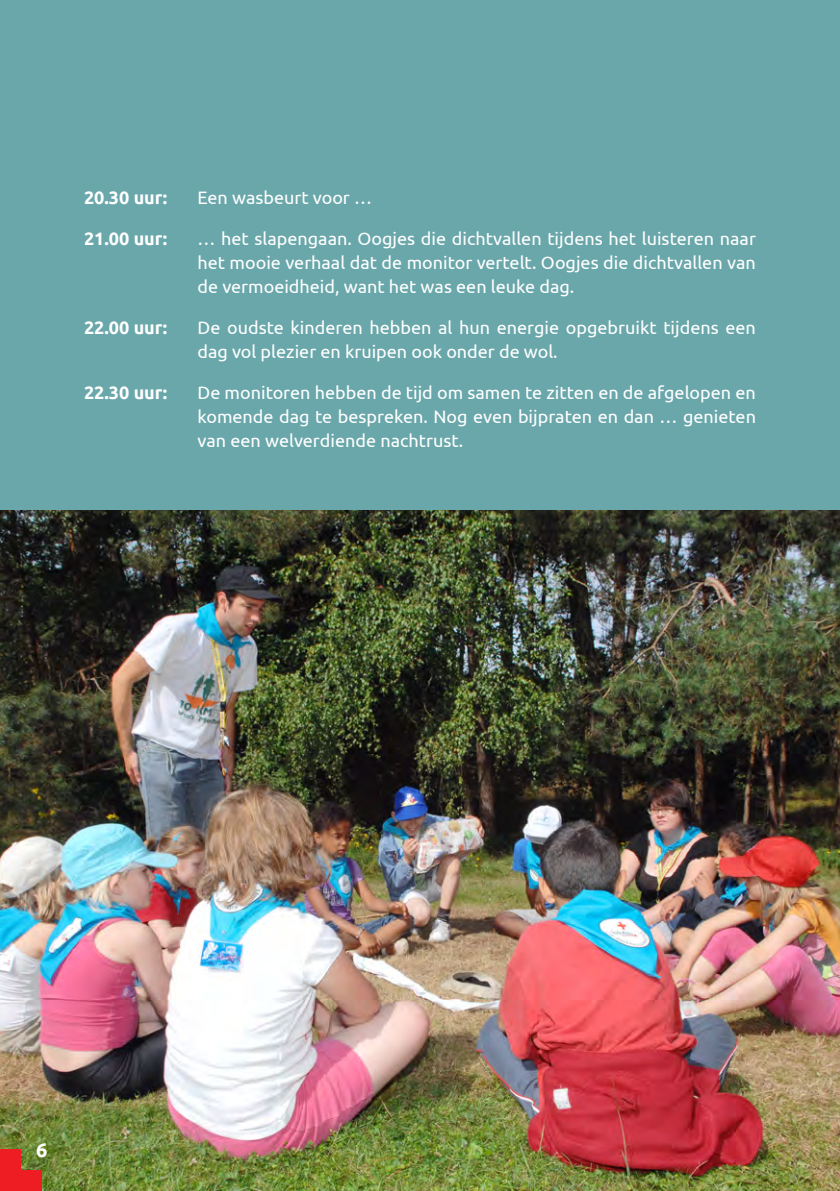
<style>
.page{position:relative;width:840px;height:1191px;background:#fff}
.page>*{position:absolute;margin:0;border:0;box-sizing:border-box;transform-origin:0 0}
.t1{font:700 20px "Ubuntu";color:#fff}
.Body{font:18px/24px "Ubuntu";color:#fff;text-align:justify}
.Body-2{font:700 18px "Ubuntu";color:#fff}
</style>
<div class="page">
<div style="left:0;top:0;width:839px;height:1191px;background:#6aa7aa"></div>
<img style="left:0;top:510px;width:839px;height:681px">
<svg style="left:0;top:1149px;width:42px;height:42px;background:#cb3627"></svg>
<p class="Body-2" style="left:84px;top:186px;width:85px">20.30 uur:</p>
<p class="Body" style="left:197px;top:185px;width:176px">Een wasbeurt voor …</p>
<p class="Body-2" style="left:84px;top:227px;width:85px">21.00 uur:</p>
<p class="Body" style="left:197px;top:226px;width:559px">… het slapengaan. Oogjes die dichtvallen tijdens het luisteren naar het mooie verhaal dat de monitor vertelt. Oogjes die dichtvallen van de vermoeidheid, want het was een leuke dag.</p>
<p class="Body-2" style="left:84px;top:316px;width:85px">22.00 uur:</p>
<p class="Body" style="left:197px;top:315px;width:559px">De oudste kinderen hebben al hun energie opgebruikt tijdens een dag vol plezier en kruipen ook onder de wol.</p>
<p class="Body-2" style="left:84px;top:381px;width:85px">22.30 uur:</p>
<p class="Body" style="left:197px;top:380px;width:559px">De monitoren hebben de tijd om samen te zitten en de afgelopen en komende dag te bespreken. Nog even bijpraten en dan … genieten van een welverdiende nachtrust.</p>
<p class="t1" style="left:36px;top:1137px;width:13px">6</p>
</div>
